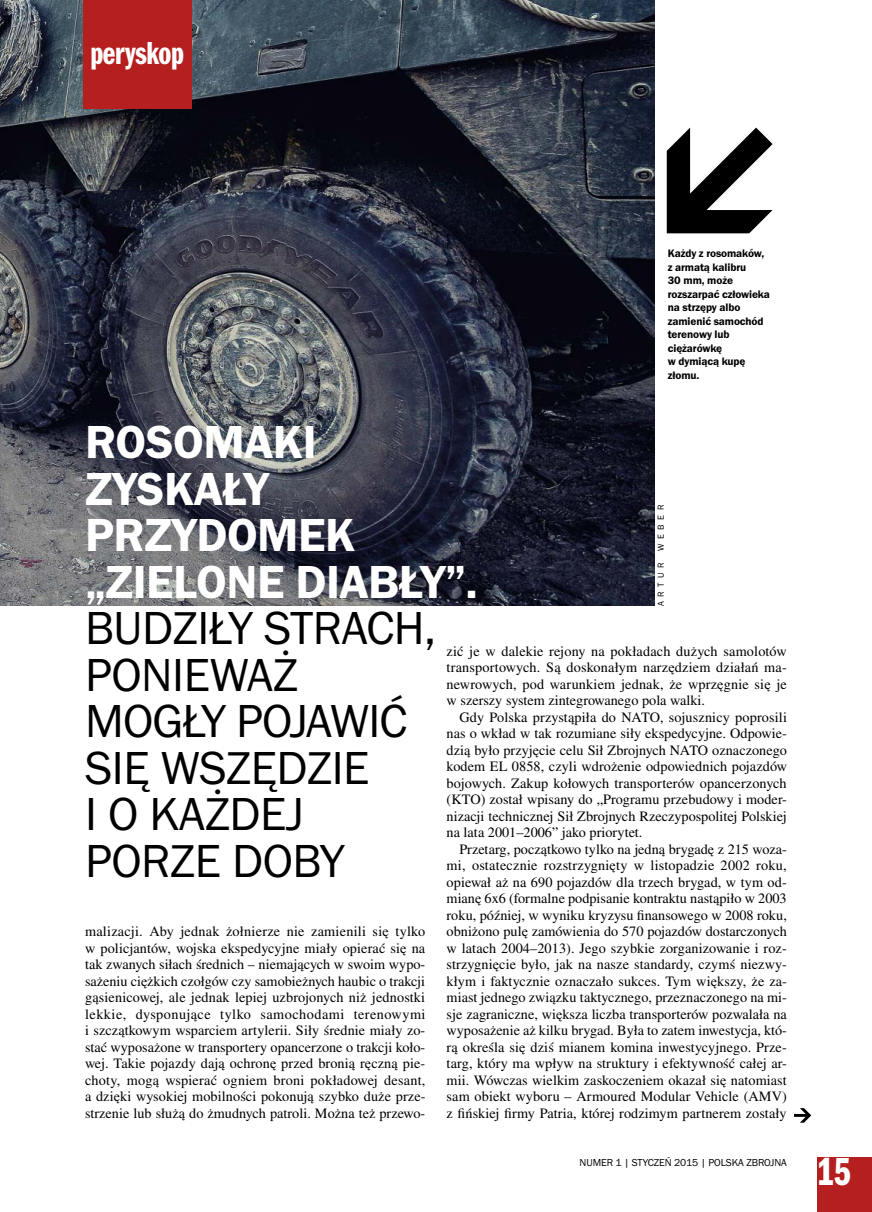
<style>
.page{position:relative;width:872px;height:1212px;background:#fff}
.page>*{position:absolute;margin:0;border:0;box-sizing:border-box;transform-origin:0 0}
.t1{font:48px/46.5px "Franklin Got URWTCE Boo";letter-spacing:-.01em;color:#000}
.t2{font:48px/46.5px "Franklin Got URWTCE Dem";letter-spacing:-.01em;color:#fff}
.t3{font:40.5px "Franklin Got URWTCE Dem Com";color:#fff}
.t4{font:33px "Franklin Got URWTCE Dem Com";letter-spacing:-.015em;color:#fff}
.t5{font:14.25px/16.5px "Nimbus Rom No 9 LCE";color:#000;text-align:justify}
.t6{font:11.25px/13.5px "Franklin Got URWTCE Dem";letter-spacing:-.01em;color:#000}
.t7{font:10.5px "Franklin Got URWTCE Boo";letter-spacing:-.01em;color:#000}
.t8{font:9px "Franklin Got URWTCE Boo";letter-spacing:.5em;color:#000}
</style>
<div class="page">
<img style="left:0;top:0;width:654px;height:606px">
<div style="left:83px;top:0;width:108px;height:109px;background:#b51f1f"></div>
<svg style="left:666px;top:128px;width:106px;height:105px"></svg>
<svg style="left:794px;top:1108px;width:17px;height:15px"></svg>
<div style="left:817px;top:1158px;width:55px;height:54px;background:#b51f1f"></div>
<h3 class="t4" style="left:90px;top:34px;width:95px">peryskop</h3>
<p class="t6" style="left:668px;top:247px;width:104px">Każdy z rosomaków, z armatą kalibru<br>30 mm, może rozszarpać człowieka na strzępy albo zamienić samochód terenowy lub ciężarówkę<br>w dymiącą kupę złomu.</p>
<h1 class="t2" style="left:85px;top:419px;width:394px">ROSOMAKI<br>ZYSKAŁY<br>PRZYDOMEK „ZIELONE DIABŁY”.</h1>
<h1 class="t1" style="left:85px;top:606px;width:353px">BUDZIŁY STRACH,<br>PONIEWAŻ<br>MOGŁY POJAWIĆ<br>SIĘ WSZĘDZIE<br>I O KAŻDEJ<br>PORZE DOBY</h1>
<p class="t8" style="left:656px;top:551px;width:48px;rotate:-90deg">WEBER</p>
<p class="t8" style="left:656px;top:606px;width:45px;rotate:-90deg">ARTUR</p>
<p class="t5" style="left:446px;top:643px;width:342px">zić je w dalekie rejony na pokładach dużych samolotów transportowych. Są doskonałym narzędziem działań ma&shy;newrowych, pod warunkiem jednak, że wprzęgnie się je w szerszy system zintegrowanego pola walki.</p>
<p class="t5" style="left:446px;top:709px;width:342px;text-indent:13px">Gdy Polska przystąpiła do NATO, sojusznicy poprosili nas o wkład w tak rozumiane siły ekspedycyjne. Odpowie&shy;dzią było przyjęcie celu Sił Zbrojnych NATO oznaczonego kodem EL 0858, czyli wdrożenie odpowiednich pojazdów bojowych. Zakup kołowych transporterów opancerzonych (KTO) został wpisany do „Programu przebudowy i moder&shy;nizacji technicznej Sił Zbrojnych Rzeczypospolitej Polskiej na lata 2001–2006” jako priorytet.</p>
<p class="t5" style="left:446px;top:841px;width:342px;text-indent:13px">Przetarg, początkowo tylko na jedną brygadę z 215 woza&shy;mi, ostatecznie rozstrzygnięty w listopadzie 2002 roku, opiewał aż na 690 pojazdów dla trzech brygad, w tym od&shy;mianę 6x6 (formalne podpisanie kontraktu nastąpiło w 2003 roku, później, w wyniku kryzysu finansowego w 2008 roku, obniżono pulę zamówienia do 570 pojazdów dostarczonych w latach 2004–2013). Jego szybkie zorganizowanie i roz&shy;strzygnięcie było, jak na nasze standardy, czymś niezwy&shy;kłym i faktycznie oznaczało sukces. Tym większy, że za&shy;miast jednego związku taktycznego, przeznaczonego na mi&shy;sje zagraniczne, większa liczba transporterów pozwalała na wyposażenie aż kilku brygad. Była to zatem inwestycja, któ&shy;rą określa się dziś mianem komina inwestycyjnego. Prze&shy;targ, który ma wpływ na struktury i efektywność całej ar&shy;mii. Wówczas wielkim zaskoczeniem okazał się natomiast sam obiekt wyboru – Armoured Modular Vehicle (AMV) z fińskiej firmy Patria, której rodzimym partnerem zostały</p>
<p class="t5" style="left:85px;top:923px;width:342px">malizacji. Aby jednak żołnierze nie zamienili się tylko w policjantów, wojska ekspedycyjne miały opierać się na tak zwanych siłach średnich – niemających w swoim wypo&shy;sażeniu ciężkich czołgów czy samobieżnych haubic o trakcji gąsienicowej, ale jednak lepiej uzbrojonych niż jednostki lekkie, dysponujące tylko samochodami terenowymi i szczątkowym wsparciem artylerii. Siły średnie miały zo&shy;stać wyposażone w transportery opancerzone o trakcji koło&shy;wej. Takie pojazdy dają ochronę przed bronią ręczną pie&shy;choty, mogą wspierać ogniem broni pokładowej desant, a dzięki wysokiej mobilności pokonują szybko duże prze&shy;strzenie lub służą do żmudnych patroli. Można też przewo-</p>
<p class="t7" style="left:579px;top:1156px;width:209px">NUMER 1 | STYCZEŃ 2015 | POLSKA ZBROJNA</p>
<h2 class="t3" style="left:817px;top:1148px;width:36px">15</h2>
</div>
